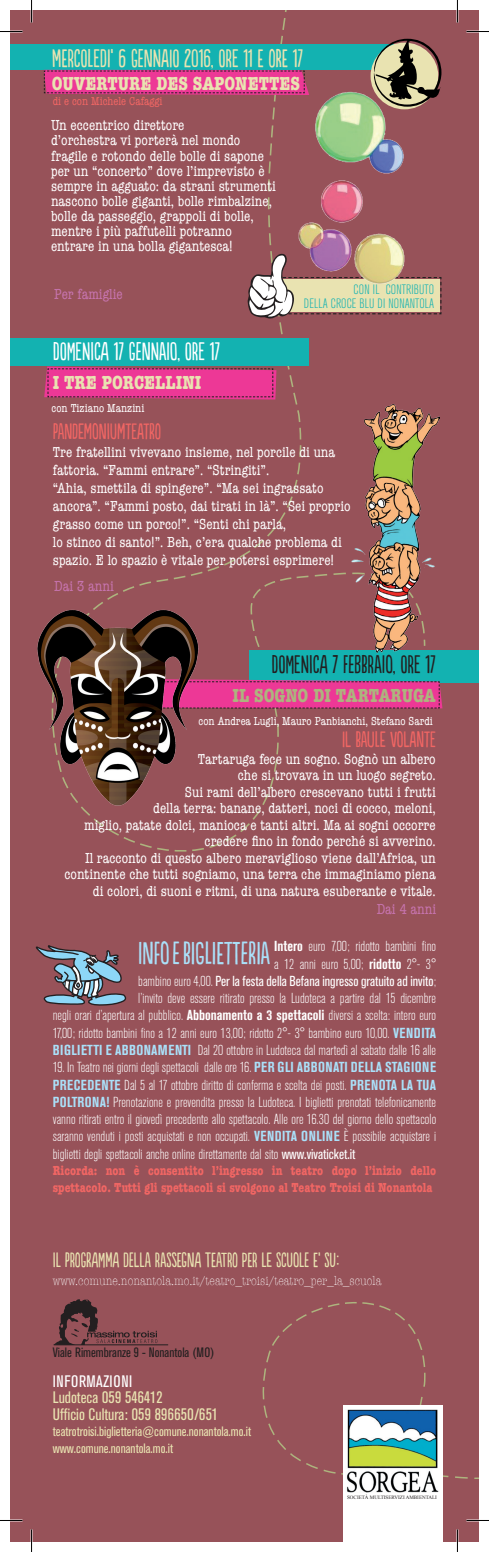
<style>
.page{position:relative;width:489px;height:1552px;background:#fff}
.page>*{position:absolute;margin:0;border:0;box-sizing:border-box;transform-origin:0 0}
.t1{font:30px "Populaire";color:#aae0f9}
.t2{font:24px "Populaire";color:#e9e3b1}
.t3{font:24px "Populaire";color:#fff}
.t4{font:24px "Populaire";color:#231f20}
.t5{font:21px "Populaire";color:#f16664}
.t6{font:19.5px "Populaire";color:#e9e3b1}
.t7{font:700 condensed 19.5px "American Typewriter";color:#e9e3b1}
.t8{font:700 condensed 19.5px "American Typewriter";color:#adb47e}
.t9{font:condensed 16.5px "Akzidenz Grotesk BE";color:#e9e3b1}
.t10{font:condensed 16.5px "Akzidenz Grotesk BE";letter-spacing:.04em;color:#fff}
.t11{font:condensed 15px/15px "American Typewriter";color:#fff}
.t12{font:condensed 15px "American Typewriter";color:#c774af}
.t13{font:300 condensed 14.4px/17.2px "Akzidenz Grotesk BE";color:#fff;text-align:right}
.t14{font:700 condensed 13.5px/16.5px "American Typewriter";color:#f16664}
.t15{font:condensed 13.5px "Akzidenz Grotesk BE";color:#e9e3b1}
.t16{font:300 condensed 13.5px "American Typewriter";color:#fff}
.t17{font:300 condensed 13.5px "Akzidenz Grotesk BE";letter-spacing:.01em;color:#13b2b1}
.t18{font:condensed 13.5px "Akzidenz Grotesk BE";color:#231f20}
.t19{font:condensed 12px "American Typewriter";color:#fff}
.t20{font:condensed 12px "American Typewriter";color:#f16664}
.t21{font:5.1px "Times New Roman";color:#231f20}
.s1{font-weight:700}
.s2{font-weight:400}
.s3{font-weight:700;color:#aae0f9}
</style>
<div class="page">
<div style="left:10px;top:10px;width:468px;height:1531px;background:#975259"></div>
<svg style="left:95px;top:777px;width:179px;height:75px"></svg>
<div style="left:248px;top:649px;width:230px;height:33px;background:#13b2b1"></div>
<svg style="left:110px;top:427px;width:332px;height:328px"></svg>
<div style="left:10px;top:338px;width:299px;height:28px;background:#13b2b1"></div>
<svg style="left:36px;top:945px;width:91px;height:61px"></svg>
<svg style="left:55px;top:1299px;width:102px;height:45px"></svg>
<hr style="left:54px;top:1344px;width:114px;height:1px;background:#231f20">
<svg style="left:262px;top:1302px;width:160px;height:111px"></svg>
<svg style="left:265px;top:1348px;width:213px;height:193px"></svg>
<svg style="left:44px;top:179px;width:397px;height:226px"></svg>
<img style="left:294px;top:91px;width:117px;height:197px">
<div style="left:10px;top:44px;width:385px;height:25px;background:#13b2b1"></div>
<svg style="left:44px;top:18px;width:265px;height:142px"></svg>
<img style="left:351px;top:403px;width:88px;height:250px">
<img style="left:37px;top:597px;width:194px;height:224px">
<svg style="left:373px;top:39px;width:68px;height:68px"></svg>
<div style="left:342px;top:1405px;width:100px;height:136px;background:#fff"></div>
<img style="left:346px;top:1409px;width:93px;height:83px">
<hr style="left:0;top:1519px;width:22px;height:2px;background:#fff">
<hr style="left:466px;top:1519px;width:22px;height:2px;background:#fff">
<hr style="left:456px;top:0;width:2px;height:23px;background:#fff">
<hr style="left:456px;top:1529px;width:2px;height:22px;background:#fff">
<svg style="left:0;top:31px;width:22px;height:1px"></svg>
<svg style="left:466px;top:31px;width:22px;height:1px"></svg>
<svg style="left:10px;top:1519px;width:12px;height:1px"></svg>
<svg style="left:466px;top:1519px;width:13px;height:1px"></svg>
<svg style="left:31px;top:0;width:1px;height:23px"></svg>
<svg style="left:31px;top:1529px;width:1px;height:22px"></svg>
<svg style="left:456px;top:0;width:1px;height:23px"></svg>
<svg style="left:456px;top:1529px;width:1px;height:22px"></svg>
<p class="t2" style="left:52px;top:45px;width:252px">MERCOLEDI’ 6 GENNAIO 2016, ORE 11 E ORE 17</p>
<p class="t7" style="left:52px;top:68px;width:249px">OUVERTURE DES SAPONETTES</p>
<p class="t20" style="left:53px;top:92px;width:111px">di e con Michele Cafaggi</p>
<p class="t11" style="left:51px;top:118px;width:135px">Un eccentrico direttore</p>
<p class="t11" style="left:51px;top:133px;width:226px">d’orchestra vi porterà nel mondo fragile e rotondo delle bolle di sapone per un “concerto” dove l’imprevisto è sempre in agguato: da strani strumenti nascono bolle giganti, bolle rimbalzine, bolle da passeggio, grappoli di bolle, mentre i più paffutelli potranno entrare in una bolla gigantesca!</p>
<p class="t12" style="left:54px;top:282px;width:70px">Per famiglie</p>
<p class="t17" style="left:353px;top:282px;width:82px">CON IL CONTRIBUTO</p>
<p class="t17" style="left:303px;top:296px;width:132px">DELLA CROCE BLU DI NONANTOLA</p>
<p class="t3" style="left:53px;top:339px;width:169px">DOMENICA 17 GENNAIO, ORE 17</p>
<p class="t7" style="left:53px;top:367px;width:150px">I TRE PORCELLINI</p>
<p class="t5" style="left:53px;top:420px;width:109px">PANDEMONI UMTEATRO</p>
<p class="t11" style="left:53px;top:443px;width:283px;line-height:18px">Tre fratellini vivevano insieme, nel porcile di una fattoria. “Fammi entrare”. “Stringiti”.</p>
<p class="t11" style="left:53px;top:479px;width:299px;line-height:18px">“Ahia, smettila di spingere”. “Ma sei ingrassato ancora”. “Fammi posto, dai tirati in là”. “Sei proprio grasso come un porco!”. “Senti chi parla,</p>
<p class="t11" style="left:53px;top:533px;width:290px;line-height:18px">lo stinco di santo!”. Beh, c’era qualche problema di spazio. E lo spazio è vitale per potersi esprimere!</p>
<p class="t19" style="left:52px;top:399px;width:94px">con Tiziano Manzini</p>
<p class="t12" style="left:54px;top:574px;width:61px">Dai 3 anni</p>
<p class="t4" style="left:271px;top:652px;width:165px">DOMENICA 7 FEBBRAIO, ORE 17</p>
<p class="t8" style="left:232px;top:680px;width:204px">IL SOGNO DI TARTARUGA</p>
<p class="t5" style="left:342px;top:728px;width:94px">IL BAULE VOLANTE</p>
<p class="t11" style="left:198px;top:750px;width:239px">Tartaruga fece un sogno. Sognò un albero</p>
<p class="t11" style="left:238px;top:767px;width:199px">che si trovava in un luogo segreto.</p>
<p class="t11" style="left:185px;top:783px;width:252px">Sui rami dell’albero crescevano tutti i frutti</p>
<p class="t11" style="left:153px;top:800px;width:284px">della terra: banane, datteri, noci di cocco, meloni,</p>
<p class="t11" style="left:84px;top:815px;width:352px;line-height:16.5px;text-align:right">miglio, patate dolci, manioca e tanti altri. Ma ai sogni occorre credere fino in fondo perché si avverino.</p>
<p class="t11" style="left:64px;top:848px;width:372px;line-height:16.5px;text-align:right">Il racconto di questo albero meraviglioso viene dall’Africa, un continente che tutti sogniamo, una terra che immaginiamo piena di colori, di suoni e ritmi, di una natura esuberante e vitale.</p>
<p class="t19" style="left:198px;top:712px;width:235px">con Andrea Lugli, Mauro Panbianchi, Stefano Sardi</p>
<p class="t12" style="left:376px;top:897px;width:61px">Dai 4 anni</p>
<p class="t13" style="left:53px;top:938px;width:384px"><span class="s1">Intero</span> euro 7,00; ridotto bambini fino<br>a 12 anni euro 5,00; <span class="s1">ridotto</span> 2°- 3°<br>bambino euro 4,00. <span class="s2">Per la festa della Befana ingresso gratuito ad invito</span>;<br>l’invito deve essere ritirato presso la Ludoteca a partire dal 15 dicembre<br>negli orari d’apertura al pubblico. <span class="s1">Abbonamento a 3 spettacoli</span> diversi a scelta: intero euro 17,00; ridotto bambini fino a 12 anni euro 13,00; ridotto 2°- 3° bambino euro 10,00. <span class="s3">VENDITA BIGLIETTI E ABBONAMENTI</span> Dal 20 ottobre in Ludoteca dal martedì al sabato dalle 16 alle</p>
<p class="t13" style="left:53px;top:1059px;width:384px;text-align:justify">19. In Teatro nei giorni degli spettacoli dalle ore 16. <span class="s3">PER GLI ABBONATI DELLA STAGIONE PRECEDENTE</span> Dal 5 al 17 ottobre diritto di conferma e scelta dei posti. <span class="s3">PRENOTA LA TUA POLTRONA!</span> Prenotazione e prevendita presso la Ludoteca. I biglietti prenotati telefonicamente vanno ritirati entro il giovedì precedente allo spettacolo. Alle ore 16.30 del giorno dello spettacolo saranno venduti i posti acquistati e non occupati. <span class="s3">VENDITA ONLINE</span> È possibile acquistare i biglietti degli spettacoli anche online direttamente dal sito <span class="s2">www.vivaticket.it</span></p>
<p class="t14" style="left:53px;top:1162px;width:384px">Ricorda: non è consentito l’ingresso in teatro dopo l’inizio dello spettacolo. Tutti gli spettacoli si svolgono al Teatro Troisi di Nonantola</p>
<p class="t1" style="left:138px;top:937px;width:133px">INFO E BIGLIETTERIA</p>
<p class="t6" style="left:53px;top:1249px;width:287px">IL PROGRAMMA DELLA RASSEGNA TEATRO PER LE SCUOLE E’ SU:</p>
<p class="t16" style="left:53px;top:1271px;width:329px">www.comune.nonantola.mo.it/teatro_troisi/teatro_per_la_scuola</p>
<p class="t18" style="left:53px;top:1344px;width:163px">Viale Rimembranze 9 - Nonantola (MO)</p>
<p class="t10" style="left:53px;top:1371px;width:81px">INFORMAZIONI</p>
<p class="t9" style="left:53px;top:1388px;width:111px">Ludoteca 059 546412</p>
<p class="t9" style="left:53px;top:1404px;width:167px">Ufficio Cultura: 059 896650/651</p>
<p class="t15" style="left:53px;top:1423px;width:200px">teatrotroisi.biglietteria@comune.nonantola.mo.it</p>
<p class="t15" style="left:53px;top:1440px;width:122px">www.comune.nonantola.mo.it</p>
<p class="t21" style="left:347px;top:1493px;width:91px">SOCIETÀ MULTISERVIZI AMBIENTALI</p>
</div>
